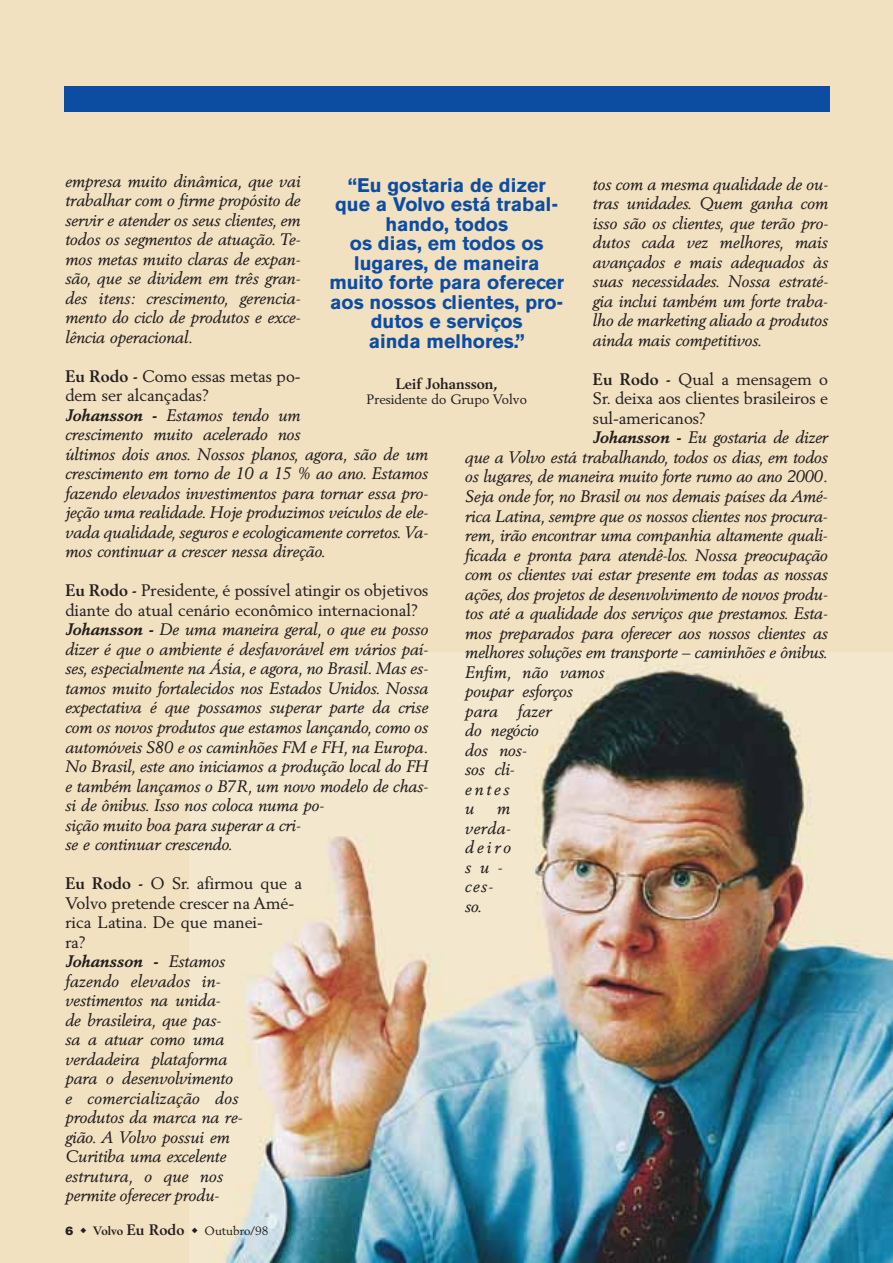
<style>
.page{position:relative;width:893px;height:1263px;background:#fff}
.page>*{position:absolute;margin:0;border:0;box-sizing:border-box;transform-origin:0 0}
.t1{font:700 19.5px/19.5px "Volvo Sans";color:#0d4da1;text-align:center}
.t2{font:italic 16.5px/19.5px "Volvo Serif";color:#231f20}
.t3{font:16.5px/19.5px "Volvo Serif Roman";color:#231f20}
.t4{font:italic 16.5px/19.5px "Volvo Serif";letter-spacing:.08em;color:#231f20}
.t5{font:700 15px "Volvo Serif";color:#231f20}
.t6{font:13.5px "Volvo Serif Roman";color:#231f20}
.t7{font:12px "Volvo Serif Roman";color:#231f20}
.s1{font-family:"Volvo Serif";font-weight:700}
.s2{font-weight:700}
.s3{font-family:"Volvo Sans Super"}
.s4{font-family:"Volvo Serif";font-weight:700;font-size:15px}
</style>
<div class="page">
<div style="left:0;top:1px;width:893px;height:1262px;background:#f2e1c1"></div>
<img style="left:189px;top:652px;width:704px;height:611px">
<div style="left:64px;top:86px;width:766px;height:26px;background:#0d4da1"></div>
<p class="t2" style="left:65px;top:171px;width:237px;text-align:justify">empresa muito dinâmica, que vai trabalhar com o firme propósito de servir e atender os seus clientes, em todos os segmentos de atuação. Te&shy;mos metas muito claras de expan&shy;são, que se dividem em três gran&shy;des itens: crescimento, gerencia&shy;mento do ciclo de produtos e exce&shy;lência operacional.</p>
<p class="t3" style="left:65px;top:366px;width:237px"><span class="s1">Eu Rodo -</span> Como essas metas po&shy;dem ser alcançadas?</p>
<p class="t2" style="left:65px;top:405px;width:364px"><span class="s2">Johansson -</span> Estamos tendo um<br>crescimento muito acelerado nos<br>últimos dois anos. Nossos planos, agora, são de um crescimento em torno de 10 a 15 % ao ano. Estamos fazendo elevados investimentos para tornar essa pro&shy;jeção uma realidade. Hoje produzimos veículos de ele&shy;vada qualidade, seguros e ecologicamente corretos. Va&shy;mos continuar a crescer nessa direção.</p>
<p class="t3" style="left:65px;top:581px;width:364px"><span class="s1">Eu Rodo -</span> Presidente, é possível atingir os objetivos diante do atual cenário econômico internacional?</p>
<p class="t2" style="left:65px;top:620px;width:364px"><span class="s2">Johansson -</span> De uma maneira geral, o que eu posso dizer é que o ambiente é desfavorável em vários paí&shy;ses, especialmente na Ásia, e agora, no Brasil. Mas es&shy;tamos muito fortalecidos nos Estados Unidos. Nossa expectativa é que possamos superar parte da crise com os novos produtos que estamos lançando, como os automóveis S80 e os caminhões FM e FH, na Europa.<br>No Brasil, este ano iniciamos a produção local do FH e também lançamos o B7R, um novo modelo de chas&shy;si de ônibus. Isso nos coloca numa po-<br>sição muito boa para superar a cri-<br>se e continuar crescendo.</p>
<p class="t3" style="left:65px;top:873px;width:238px"><span class="s1">Eu Rodo -</span> O Sr. afirmou que a<br>Volvo pretende crescer na Amé&shy;rica Latina. De que manei-<br>ra?</p>
<p class="t2" style="left:65px;top:952px;width:179px"><span class="s2">Johansson -</span> Estamos fazendo elevados in&shy;vestimentos na unida-<br>de brasileira, que pas-<br>sa a atuar como uma verdadeira plataforma para o desenvolvimento e comercialização dos produtos da marca na re&shy;gião. A Volvo possui em<br>Curitiba uma excelente estrutura, o que nos permite oferecer produ-</p>
<p class="t2" style="left:593px;top:174px;width:237px;text-align:justify">tos com a mesma qualidade de ou&shy;tras unidades. Quem ganha com isso são os clientes, que terão pro&shy;dutos cada vez melhores, mais avançados e mais adequados às suas necessidades. Nossa estraté&shy;gia inclui também um forte traba&shy;lho de marketing aliado a produtos ainda mais competitivos.</p>
<p class="t3" style="left:593px;top:369px;width:237px;text-align:justify"><span class="s1">Eu Rodo -</span> Qual a mensagem o Sr. deixa aos clientes brasileiros e sul-americanos?</p>
<p class="t2" style="left:465px;top:428px;width:364px;text-indent:128px"><span class="s2">Johansson -</span> Eu gostaria de dizer que a Volvo está trabalhando, todos os dias, em todos os lugares, de maneira muito forte rumo ao ano 2000.<br>Seja onde for, no Brasil ou nos demais países da Amé&shy;rica Latina, sempre que os nossos clientes nos procura&shy;rem, irão encontrar uma companhia altamente quali&shy;ficada e pronta para atendê-los. Nossa preocupação com os clientes vai estar presente em todas as nossas ações, dos projetos de desenvolvimento de novos produ&shy;tos até a qualidade dos serviços que prestamos. Esta&shy;mos preparados para oferecer aos nossos clientes as melhores soluções em transporte – caminhões e ônibus.<br>Enfim, não vamos<br>poupar esforços<br>para fazer<br>do negócio<br>dos nos-<br>sos cli-<br>entes<br>u</p>
<p class="t1" style="left:329px;top:176px;width:236px">“Eu gostaria de dizer que a Volvo está trabal&shy;hando, todos<br>os dias, em todos os lugares, de maneira muito forte para oferecer aos nossos clientes, pro&shy;dutos e serviços<br>ainda melhores.”</p>
<p class="t5" style="left:396px;top:375px;width:103px">Leif Johansson,</p>
<p class="t6" style="left:367px;top:391px;width:162px">Presidente do Grupo Volvo</p>
<p class="t4" style="left:465px;top:799px;width:47px;text-indent:32px">m verda&shy;deiro su&shy;ces&shy;so.</p>
<p class="t7" style="left:65px;top:1223px;width:205px"><span class="s3">6</span> ◆ <span class="s1">Volvo</span> <span class="s4">Eu Rodo</span> ◆ Outubro/98</p>
</div>
